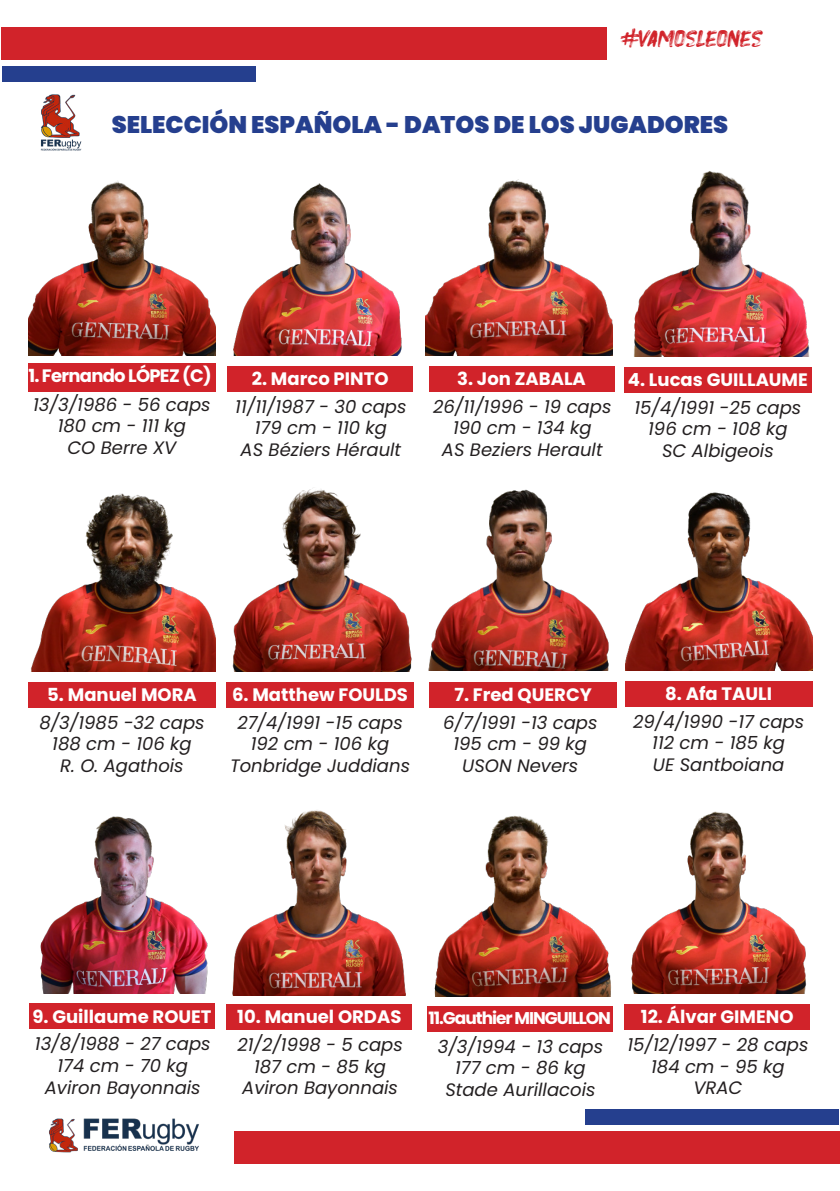
<style>
.page{position:relative;width:840px;height:1191px;background:#fff}
.page>*{position:absolute;margin:0;border:0;box-sizing:border-box;transform-origin:0 0}
.t1{font:900 24px "Poppins";color:#253f8e}
.t2{font:24px "Strive";color:#d1232a}
.t3{font:italic 18px "Poppins";color:#231f20}
.t4{font:700 18px "Poppins";color:#fff}
.t5{font:700 18px "Poppins";letter-spacing:-.04em;color:#fff}
.t6{font:700 17px "Poppins";letter-spacing:-.06em;color:#fff}
</style>
<div class="page">
<div style="left:1px;top:27px;width:605px;height:32px;background:#d1232a"></div>
<div style="left:2px;top:66px;width:253px;height:15px;background:#253f8e"></div>
<div style="left:234px;top:1131px;width:605px;height:32px;background:#d1232a"></div>
<div style="left:585px;top:1109px;width:253px;height:15px;background:#253f8e"></div>
<img style="left:49px;top:1118px;width:150px;height:35px">
<img style="left:28px;top:181px;width:187px;height:174px">
<div style="left:28px;top:363px;width:188px;height:29px;background:#d1232a"></div>
<img style="left:631px;top:811px;width:176px;height:183px">
<div style="left:624px;top:1004px;width:185px;height:25px;background:#d1232a"></div>
<img style="left:40px;top:94px;width:42px;height:57px">
<img style="left:232px;top:487px;width:180px;height:185px">
<div style="left:226px;top:682px;width:187px;height:25px;background:#d1232a"></div>
<img style="left:233px;top:183px;width:169px;height:172px">
<div style="left:227px;top:366px;width:186px;height:25px;background:#d1232a"></div>
<img style="left:425px;top:179px;width:187px;height:176px">
<div style="left:428px;top:366px;width:186px;height:25px;background:#d1232a"></div>
<img style="left:40px;top:816px;width:168px;height:177px">
<div style="left:29px;top:1003px;width:186px;height:26px;background:#d1232a"></div>
<img style="left:232px;top:810px;width:174px;height:185px">
<div style="left:226px;top:1004px;width:186px;height:25px;background:#d1232a"></div>
<img style="left:434px;top:815px;width:177px;height:181px">
<div style="left:426px;top:1006px;width:186px;height:25px;background:#d1232a"></div>
<img style="left:634px;top:171px;width:176px;height:186px">
<div style="left:624px;top:367px;width:187px;height:25px;background:#d1232a"></div>
<img style="left:31px;top:493px;width:184px;height:179px">
<div style="left:28px;top:682px;width:187px;height:25px;background:#d1232a"></div>
<img style="left:428px;top:489px;width:181px;height:181px">
<div style="left:429px;top:682px;width:187px;height:25px;background:#d1232a"></div>
<img style="left:625px;top:492px;width:186px;height:178px">
<div style="left:624px;top:681px;width:187px;height:25px;background:#d1232a"></div>
<h1 class="t2" style="left:621px;top:20px;width:141px">#VAMOSLEONES</h1>
<p class="t1" style="left:112px;top:111px;width:617px">SELECCIÓN ESPAÑOLA - DATOS DE LOS JUGADORES</p>
<p class="t5" style="left:28px;top:366px;width:185px">1. Fernando LÓPEZ (C)</p>
<p class="t3" style="left:33px;top:394px;width:179px">13/3/1986 - 56 caps</p>
<p class="t3" style="left:58px;top:416px;width:129px">180 cm - 111 kg</p>
<p class="t3" style="left:67px;top:437px;width:110px">CO Berre XV</p>
<p class="t4" style="left:251px;top:368px;width:138px">2. Marco PINTO</p>
<p class="t3" style="left:235px;top:396px;width:173px">11/11/1987 - 30 caps</p>
<p class="t3" style="left:255px;top:417px;width:134px">179 cm - 110 kg</p>
<p class="t3" style="left:240px;top:439px;width:162px">AS Béziers Hérault</p>
<p class="t4" style="left:457px;top:368px;width:130px">3. Jon ZABALA</p>
<p class="t3" style="left:433px;top:396px;width:180px">26/11/1996 - 19 caps</p>
<p class="t3" style="left:453px;top:417px;width:140px">190 cm - 134 kg</p>
<p class="t3" style="left:441px;top:439px;width:162px">AS Beziers Herault</p>
<p class="t4" style="left:627px;top:369px;width:181px">4. Lucas GUILLAUME</p>
<p class="t3" style="left:634px;top:397px;width:168px">15/4/1991 -25 caps</p>
<p class="t3" style="left:647px;top:418px;width:141px">196 cm - 108 kg</p>
<p class="t3" style="left:661px;top:440px;width:113px">SC Albigeois</p>
<p class="t4" style="left:47px;top:684px;width:151px">5. Manuel MORA</p>
<p class="t3" style="left:39px;top:712px;width:167px">8/3/1985 -32 caps</p>
<p class="t3" style="left:52px;top:733px;width:141px">188 cm - 106 kg</p>
<p class="t3" style="left:60px;top:755px;width:125px">R. O. Agathois</p>
<p class="t4" style="left:232px;top:684px;width:177px">6. Matthew FOULDS</p>
<p class="t3" style="left:237px;top:712px;width:167px">27/4/1991 -15 caps</p>
<p class="t3" style="left:251px;top:733px;width:140px">192 cm - 106 kg</p>
<p class="t3" style="left:230px;top:755px;width:181px">Tonbridge Juddians</p>
<p class="t4" style="left:454px;top:684px;width:139px">7. Fred QUERCY</p>
<p class="t3" style="left:443px;top:712px;width:156px">6/7/1991 -13 caps</p>
<p class="t3" style="left:453px;top:733px;width:135px">195 cm - 99 kg</p>
<p class="t3" style="left:462px;top:755px;width:117px">USON Nevers</p>
<p class="t4" style="left:664px;top:683px;width:108px">8. Afa TAULI</p>
<p class="t3" style="left:632px;top:711px;width:172px">29/4/1990 -17 caps</p>
<p class="t3" style="left:652px;top:732px;width:134px">112 cm - 185 kg</p>
<p class="t3" style="left:652px;top:754px;width:133px">UE Santboiana</p>
<p class="t4" style="left:32px;top:1006px;width:181px">9. Guillaume ROUET</p>
<p class="t3" style="left:35px;top:1033px;width:177px">13/8/1988 - 27 caps</p>
<p class="t3" style="left:57px;top:1055px;width:132px">174 cm - 70 kg</p>
<p class="t3" style="left:45px;top:1076px;width:157px">Aviron Bayonnais</p>
<p class="t4" style="left:237px;top:1006px;width:165px">10. Manuel ORDAS</p>
<p class="t3" style="left:237px;top:1034px;width:167px">21/2/1998 - 5 caps</p>
<p class="t3" style="left:254px;top:1056px;width:133px">187 cm - 85 kg</p>
<p class="t3" style="left:242px;top:1077px;width:157px">Aviron Bayonnais</p>
<p class="t6" style="left:428px;top:1008px;width:184px">11.Gauthier MINGUILLON</p>
<p class="t3" style="left:437px;top:1036px;width:167px">3/3/1994 - 13 caps</p>
<p class="t3" style="left:455px;top:1057px;width:132px">177 cm - 86 kg</p>
<p class="t3" style="left:445px;top:1079px;width:151px">Stade Aurillacois</p>
<p class="t4" style="left:640px;top:1006px;width:154px">12. Álvar GIMENO</p>
<p class="t3" style="left:627px;top:1034px;width:182px">15/12/1997 - 28 caps</p>
<p class="t3" style="left:650px;top:1056px;width:135px">184 cm - 95 kg</p>
<p class="t3" style="left:693px;top:1077px;width:51px">VRAC</p>
</div>
